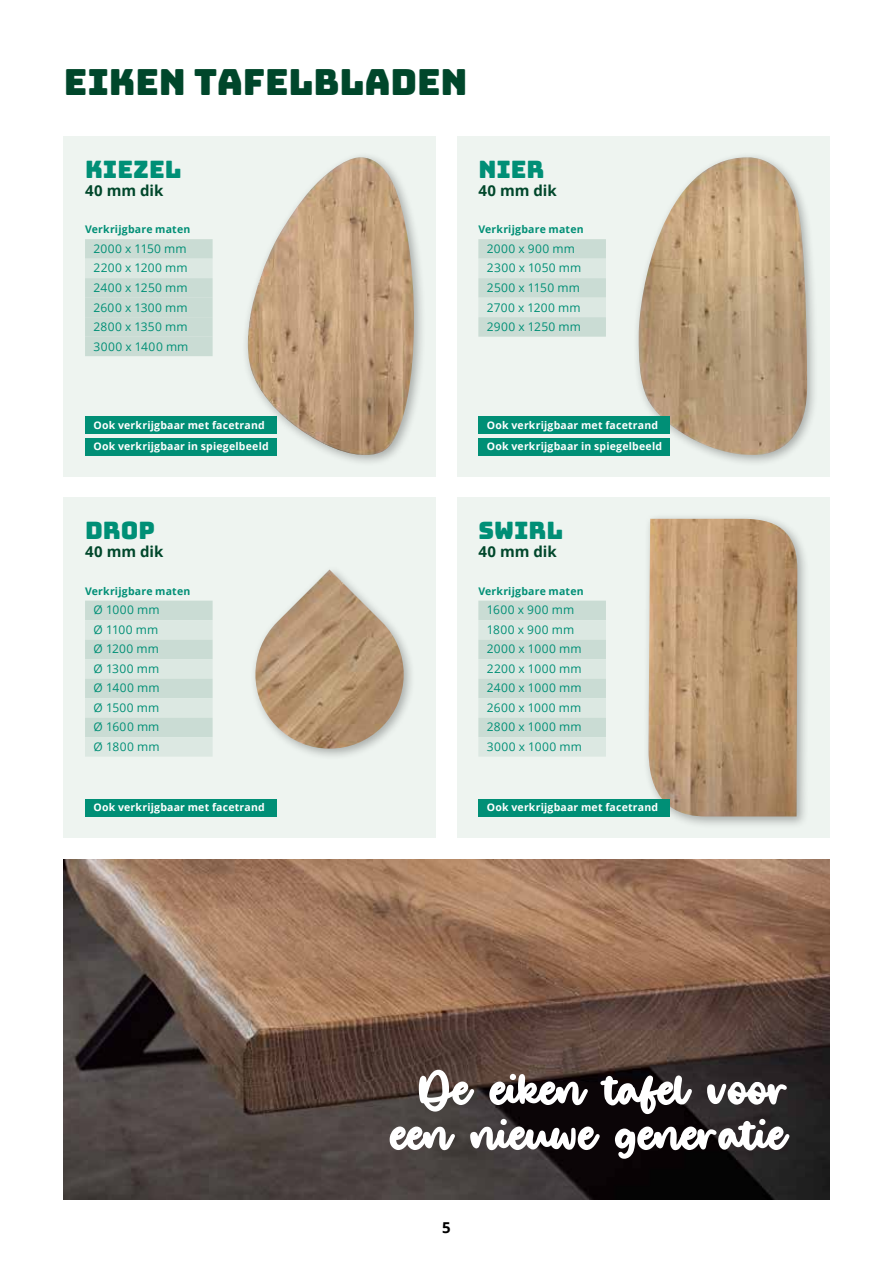
<style>
.page{position:relative;width:893px;height:1263px;background:#fff}
.page>*{position:absolute;margin:0;border:0;box-sizing:border-box;transform-origin:0 0}
.t1{font:60px/45px "Salty Ocean";color:#fff;text-align:center}
.t2{font:36px "Bungee";letter-spacing:-.005em;color:#00472b}
.t3{font:24px "Bungee";color:#008f76}
.t4{font:700 15px "Open Sans";color:#00472b}
.t5{font:700 15px "Open Sans";color:#000}
.t6{font:12px/19.5px "Open Sans";letter-spacing:.025em;color:#008f76}
.t7{font:700 10.5px "Open Sans";letter-spacing:.02em;color:#fff}
.t8{font:700 10.5px "Open Sans";letter-spacing:.02em;color:#008f76}
</style>
<div class="page">
<div style="left:64px;top:136px;width:372px;height:340px;background:#eef4f0"></div>
<div style="left:64px;top:497px;width:372px;height:341px;background:#eef4f0"></div>
<img style="left:64px;top:859px;width:765px;height:340px">
<div style="left:457px;top:136px;width:372px;height:340px;background:#eef4f0"></div>
<div style="left:457px;top:497px;width:372px;height:341px;background:#eef4f0"></div>
<div style="left:85px;top:239px;width:128px;height:20px;background:#cadcd4"></div>
<div style="left:85px;top:259px;width:128px;height:19px;background:#dce8e2"></div>
<div style="left:85px;top:278px;width:128px;height:20px;background:#cadcd4"></div>
<div style="left:85px;top:298px;width:128px;height:19px;background:#cadcd4"></div>
<div style="left:85px;top:317px;width:128px;height:20px;background:#cadcd4"></div>
<div style="left:85px;top:337px;width:128px;height:19px;background:#cadcd4"></div>
<div style="left:85px;top:601px;width:128px;height:19px;background:#cadcd4"></div>
<div style="left:85px;top:620px;width:128px;height:20px;background:#dce8e2"></div>
<div style="left:85px;top:640px;width:128px;height:19px;background:#cadcd4"></div>
<div style="left:85px;top:659px;width:128px;height:20px;background:#dce8e2"></div>
<div style="left:85px;top:679px;width:128px;height:19px;background:#cadcd4"></div>
<div style="left:85px;top:698px;width:128px;height:20px;background:#dce8e2"></div>
<div style="left:85px;top:718px;width:128px;height:19px;background:#cadcd4"></div>
<div style="left:85px;top:737px;width:128px;height:20px;background:#dce8e2"></div>
<div style="left:478px;top:239px;width:128px;height:20px;background:#cadcd4"></div>
<div style="left:478px;top:259px;width:128px;height:19px;background:#dce8e2"></div>
<div style="left:478px;top:278px;width:128px;height:20px;background:#cadcd4"></div>
<div style="left:478px;top:298px;width:128px;height:19px;background:#dce8e2"></div>
<div style="left:478px;top:317px;width:128px;height:20px;background:#cadcd4"></div>
<div style="left:478px;top:601px;width:128px;height:19px;background:#cadcd4"></div>
<div style="left:478px;top:620px;width:128px;height:20px;background:#dce8e2"></div>
<div style="left:478px;top:640px;width:128px;height:19px;background:#cadcd4"></div>
<div style="left:478px;top:659px;width:128px;height:20px;background:#dce8e2"></div>
<div style="left:478px;top:679px;width:128px;height:19px;background:#cadcd4"></div>
<div style="left:478px;top:698px;width:128px;height:20px;background:#dce8e2"></div>
<div style="left:478px;top:718px;width:128px;height:19px;background:#cadcd4"></div>
<div style="left:478px;top:737px;width:128px;height:20px;background:#dce8e2"></div>
<div style="left:478px;top:438px;width:192px;height:17px;background:#008f76"></div>
<div style="left:85px;top:438px;width:191px;height:17px;background:#008f76"></div>
<div style="left:85px;top:417px;width:191px;height:17px;background:#008f76"></div>
<div style="left:85px;top:799px;width:191px;height:17px;background:#008f76"></div>
<div style="left:633px;top:151px;width:186px;height:316px;background:#000;opacity:.3"></div>
<img style="left:639px;top:157px;width:168px;height:298px">
<div style="left:642px;top:513px;width:167px;height:316px;background:#000;opacity:.3"></div>
<img style="left:648px;top:519px;width:149px;height:297px">
<div style="left:242px;top:152px;width:184px;height:315px;background:#000;opacity:.3"></div>
<img style="left:248px;top:157px;width:168px;height:298px">
<div style="left:249px;top:565px;width:167px;height:196px;background:#000;opacity:.3"></div>
<img style="left:254px;top:570px;width:150px;height:180px">
<div style="left:478px;top:799px;width:192px;height:17px;background:#008f76"></div>
<div style="left:478px;top:417px;width:192px;height:17px;background:#008f76"></div>
<h2 class="t2" style="left:64px;top:61px;width:405px">EIKEN TAFELBLADEN</h2>
<h3 class="t3" style="left:85px;top:156px;width:98px">KIEZEL</h3>
<p class="t4" style="left:85px;top:180px;width:80px">40 mm dik</p>
<p class="t8" style="left:85px;top:222px;width:107px">Verkrijgbare maten</p>
<p class="t6" style="left:94px;top:239px;width:96px">2000 x 1150 mm<br>2200 x 1200 mm<br>2400 x 1250 mm<br>2600 x 1300 mm<br>2800 x 1350 mm<br>3000 x 1400 mm</p>
<h3 class="t3" style="left:478px;top:156px;width:67px">NIER</h3>
<p class="t4" style="left:478px;top:180px;width:80px">40 mm dik</p>
<p class="t8" style="left:478px;top:222px;width:107px">Verkrijgbare maten</p>
<p class="t6" style="left:487px;top:239px;width:96px">2000 x 900 mm<br>2300 x 1050 mm<br>2500 x 1150 mm<br>2700 x 1200 mm<br>2900 x 1250 mm</p>
<p class="t7" style="left:94px;top:417px;width:173px">Ook verkrijgbaar met facetrand</p>
<p class="t7" style="left:487px;top:417px;width:173px">Ook verkrijgbaar met facetrand</p>
<p class="t7" style="left:94px;top:439px;width:177px">Ook verkrijgbaar in spiegelbeeld</p>
<p class="t7" style="left:487px;top:439px;width:177px">Ook verkrijgbaar in spiegelbeeld</p>
<h3 class="t3" style="left:85px;top:517px;width:71px">DROP</h3>
<p class="t4" style="left:85px;top:541px;width:80px">40 mm dik</p>
<p class="t8" style="left:85px;top:584px;width:107px">Verkrijgbare maten</p>
<p class="t6" style="left:94px;top:600px;width:68px;text-align:justify">Ø 1000 mm Ø 1100 mm Ø 1200 mm Ø 1300 mm Ø 1400 mm Ø 1500 mm Ø 1600 mm Ø 1800 mm</p>
<h3 class="t3" style="left:478px;top:517px;width:86px">SWIRL</h3>
<p class="t4" style="left:478px;top:541px;width:80px">40 mm dik</p>
<p class="t8" style="left:478px;top:584px;width:107px">Verkrijgbare maten</p>
<p class="t6" style="left:487px;top:600px;width:97px">1600 x 900 mm<br>1800 x 900 mm<br>2000 x 1000 mm<br>2200 x 1000 mm<br>2400 x 1000 mm<br>2600 x 1000 mm<br>2800 x 1000 mm<br>3000 x 1000 mm</p>
<p class="t7" style="left:94px;top:800px;width:173px">Ook verkrijgbaar met facetrand</p>
<p class="t7" style="left:487px;top:800px;width:173px">Ook verkrijgbaar met facetrand</p>
<h1 class="t1" style="left:392px;top:1069px;width:400px">De eiken tafel voor een nieuwe generatie</h1>
<p class="t5" style="left:442px;top:1217px;width:10px">5</p>
</div>
